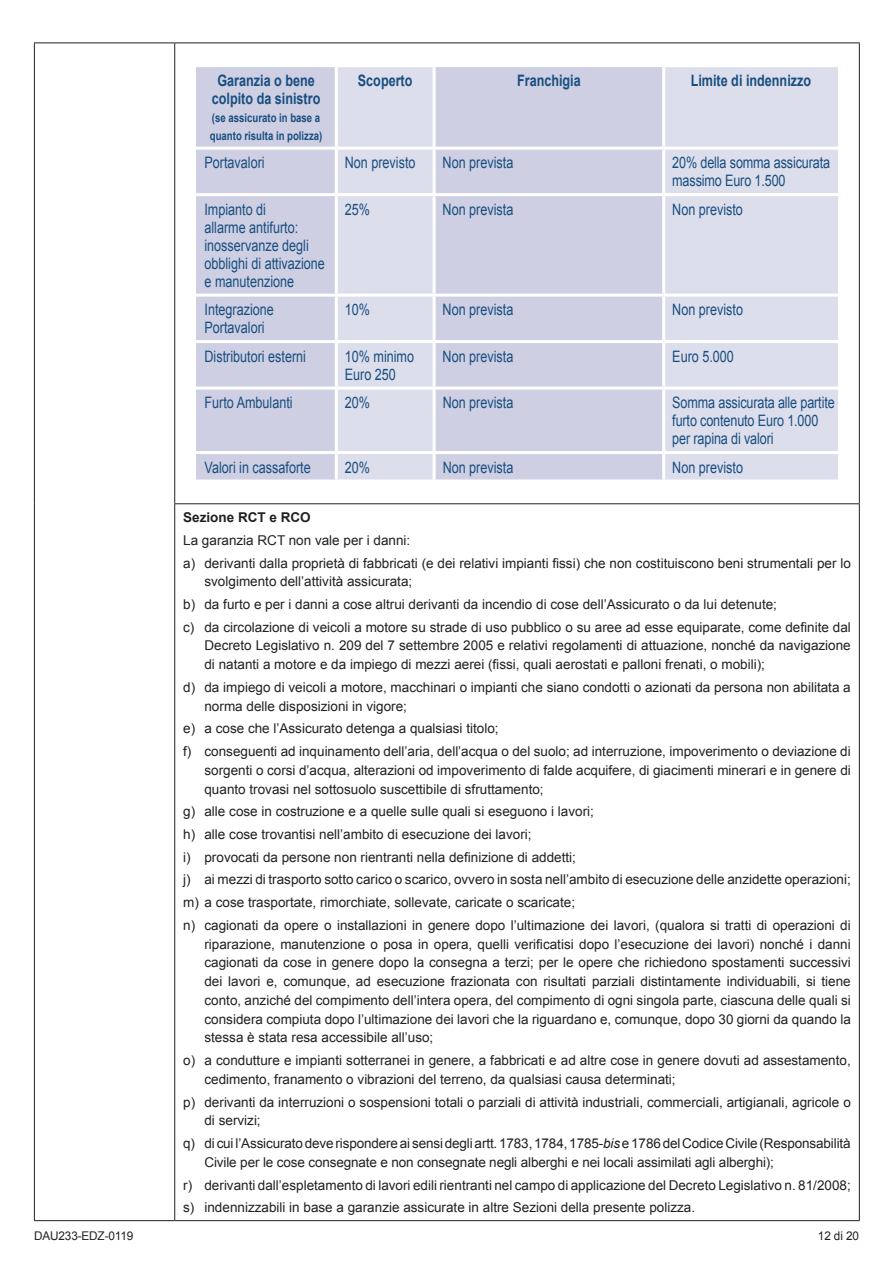
<style>
.page{position:relative;width:893px;height:1263px;background:#fff}
.page>*{position:absolute;margin:0;border:0;box-sizing:border-box;transform-origin:0 0}
.t1{font:15.75px/18px "Arial";color:#184e7f;scale:.8 1}
.t2{font:700 15.75px/18px "Arial";color:#184e7f;text-align:center;scale:.8 1}
.t3{font:13.5px/18.8px "Arial";color:#231f20}
.t4{font:700 13.5px "Arial";color:#231f20}
.t5{font:700 12px/18px "Arial";color:#184e7f;scale:.8 1}
.t6{font:12px "Arial";letter-spacing:-.01em;color:#231f20}
.s1{font-style:italic}
</style>
<div class="page">
<hr style="left:34px;top:43px;width:1px;height:461px;background:#231f20">
<hr style="left:174px;top:43px;width:1px;height:460px;background:#231f20">
<hr style="left:859px;top:43px;width:1px;height:460px;background:#231f20">
<hr style="left:34px;top:504px;width:1px;height:716px;background:#231f20">
<hr style="left:174px;top:504px;width:1px;height:716px;background:#231f20">
<hr style="left:859px;top:504px;width:1px;height:716px;background:#231f20">
<hr style="left:34px;top:1220px;width:141px;height:1px;background:#231f20">
<hr style="left:175px;top:1220px;width:685px;height:1px;background:#231f20">
<hr style="left:174px;top:503px;width:686px;height:1px;background:#231f20">
<hr style="left:34px;top:43px;width:141px;height:1px;background:#231f20">
<hr style="left:175px;top:43px;width:685px;height:1px;background:#231f20">
<div style="left:196px;top:67px;width:139px;height:412px;background:#cecfe3"></div>
<div style="left:338px;top:67px;width:95px;height:412px;background:#dddeec"></div>
<div style="left:436px;top:67px;width:226px;height:412px;background:#cecfe3"></div>
<div style="left:665px;top:67px;width:173px;height:412px;background:#dddeec"></div>
<hr style="left:196px;top:147px;width:140px;height:3px;background:#fff">
<hr style="left:336px;top:147px;width:98px;height:3px;background:#fff">
<hr style="left:434px;top:147px;width:230px;height:3px;background:#fff">
<hr style="left:664px;top:147px;width:174px;height:3px;background:#fff">
<hr style="left:196px;top:193px;width:140px;height:3px;background:#fff">
<hr style="left:336px;top:193px;width:98px;height:3px;background:#fff">
<hr style="left:434px;top:193px;width:230px;height:3px;background:#fff">
<hr style="left:664px;top:193px;width:174px;height:3px;background:#fff">
<hr style="left:196px;top:294px;width:140px;height:3px;background:#fff">
<hr style="left:336px;top:294px;width:98px;height:3px;background:#fff">
<hr style="left:434px;top:294px;width:230px;height:3px;background:#fff">
<hr style="left:664px;top:294px;width:174px;height:3px;background:#fff">
<hr style="left:196px;top:340px;width:140px;height:3px;background:#fff">
<hr style="left:336px;top:340px;width:98px;height:3px;background:#fff">
<hr style="left:434px;top:340px;width:230px;height:3px;background:#fff">
<hr style="left:664px;top:340px;width:174px;height:3px;background:#fff">
<hr style="left:196px;top:387px;width:140px;height:3px;background:#fff">
<hr style="left:336px;top:387px;width:98px;height:3px;background:#fff">
<hr style="left:434px;top:387px;width:230px;height:3px;background:#fff">
<hr style="left:664px;top:387px;width:174px;height:3px;background:#fff">
<hr style="left:196px;top:451px;width:140px;height:3px;background:#fff">
<hr style="left:336px;top:451px;width:98px;height:3px;background:#fff">
<hr style="left:434px;top:451px;width:230px;height:3px;background:#fff">
<hr style="left:664px;top:451px;width:174px;height:3px;background:#fff">
<p class="t2" style="left:212px;top:72px;width:137px">Garanzia o bene colpito da sinistro</p>
<p class="t5" style="left:210px;top:109px;width:142px">(se assicurato in base a quanto risulta in polizza)</p>
<p class="t2" style="left:358px;top:72px;width:70px">Scoperto</p>
<p class="t2" style="left:517px;top:72px;width:81px">Franchigia</p>
<p class="t2" style="left:691px;top:72px;width:152px">Limite di indennizzo</p>
<p class="t1" style="left:204px;top:154px;width:77px">Portavalori</p>
<p class="t1" style="left:345px;top:154px;width:90px">Non previsto</p>
<p class="t1" style="left:443px;top:154px;width:90px">Non prevista</p>
<p class="t1" style="left:672px;top:154px;width:199px">20% della somma assicurata massimo Euro 1.500</p>
<p class="t1" style="left:204px;top:200px;width:152px">Impianto di<br>allarme antifurto: inosservanze degli obblighi di attivazione e manutenzione</p>
<p class="t1" style="left:345px;top:200px;width:33px">25%</p>
<p class="t1" style="left:443px;top:200px;width:90px">Non prevista</p>
<p class="t1" style="left:672px;top:200px;width:90px">Non previsto</p>
<p class="t1" style="left:204px;top:301px;width:88px">Integrazione<br>Portavalori</p>
<p class="t1" style="left:345px;top:301px;width:33px">10%</p>
<p class="t1" style="left:443px;top:301px;width:90px">Non prevista</p>
<p class="t1" style="left:672px;top:301px;width:90px">Non previsto</p>
<p class="t1" style="left:204px;top:347px;width:128px">Distributori esterni</p>
<p class="t1" style="left:345px;top:347px;width:88px">10% minimo<br>Euro 250</p>
<p class="t1" style="left:443px;top:347px;width:90px">Non prevista</p>
<p class="t1" style="left:672px;top:347px;width:79px">Euro 5.000</p>
<p class="t1" style="left:205px;top:394px;width:112px">Furto Ambulanti</p>
<p class="t1" style="left:345px;top:394px;width:33px">20%</p>
<p class="t1" style="left:443px;top:394px;width:90px">Non prevista</p>
<p class="t1" style="left:672px;top:394px;width:205px">Somma assicurata alle partite furto contenuto Euro 1.000 per rapina di valori</p>
<p class="t1" style="left:205px;top:458px;width:134px">Valori in cassaforte</p>
<p class="t1" style="left:345px;top:458px;width:33px">20%</p>
<p class="t1" style="left:443px;top:458px;width:90px">Non prevista</p>
<p class="t1" style="left:672px;top:458px;width:90px">Non previsto</p>
<p class="t4" style="left:183px;top:508px;width:129px">Sezione RCT e RCO</p>
<p class="t3" style="left:183px;top:529px;width:669px;line-height:22.6px">La garanzia RCT non vale per i danni:<br>a) derivanti dalla proprietà di fabbricati (e dei relativi impianti fissi) che non costituiscono beni strumentali per lo</p>
<p class="t3" style="left:183px;top:570px;width:669px;line-height:22.6px;text-indent:21px">svolgimento dell’attività assicurata;<br>b) da furto e per i danni a cose altrui derivanti da incendio di cose dell’Assicurato o da lui detenute;<br>c) da circolazione di veicoli a motore su strade di uso pubblico o su aree ad esse equiparate, come definite dal</p>
<p class="t3" style="left:204px;top:636px;width:648px">Decreto Legislativo n. 209 del 7 settembre 2005 e relativi regolamenti di attuazione, nonché da navigazione di natanti a motore e da impiego di mezzi aerei (fissi, quali aerostati e palloni frenati, o mobili);</p>
<p class="t3" style="left:204px;top:678px;width:648px;text-indent:-21px">d) da impiego di veicoli a motore, macchinari o impianti che siano condotti o azionati da persona non abilitata a norma delle disposizioni in vigore;</p>
<p class="t3" style="left:183px;top:717px;width:669px;line-height:22.6px">e) a cose che l’Assicurato detenga a qualsiasi titolo;<br>f) conseguenti ad inquinamento dell’aria, dell’acqua o del suolo; ad interruzione, impoverimento o deviazione di</p>
<p class="t3" style="left:204px;top:761px;width:648px">sorgenti o corsi d’acqua, alterazioni od impoverimento di falde acquifere, di giacimenti minerari e in genere di quanto trovasi nel sottosuolo suscettibile di sfruttamento;</p>
<p class="t3" style="left:183px;top:800px;width:669px;line-height:22.6px">g) alle cose in costruzione e a quelle sulle quali si eseguono i lavori;<br>h) alle cose trovantisi nell’ambito di esecuzione dei lavori;<br>i) provocati da persone non rientranti nella definizione di addetti;<br>j) ai mezzi di trasporto sotto carico o scarico, ovvero in sosta nell’ambito di esecuzione delle anzidette operazioni; m) a cose trasportate, rimorchiate, sollevate, caricate o scaricate;<br>n) cagionati da opere o installazioni in genere dopo l’ultimazione dei lavori, (qualora si tratti di operazioni di</p>
<p class="t3" style="left:204px;top:935px;width:648px;text-align:justify">riparazione, manutenzione o posa in opera, quelli verificatisi dopo l’esecuzione dei lavori) nonché i danni cagionati da cose in genere dopo la consegna a terzi; per le opere che richiedono spostamenti successivi dei lavori e, comunque, ad esecuzione frazionata con risultati parziali distintamente individuabili, si tiene conto, anziché del compimento dell’intera opera, del compimento di ogni singola parte, ciascuna delle quali si considera compiuta dopo l’ultimazione dei lavori che la riguardano e, comunque, dopo 30 giorni da quando la stessa è stata resa accessibile all’uso;</p>
<p class="t3" style="left:204px;top:1051px;width:648px;text-indent:-21px">o) a condutture e impianti sotterranei in genere, a fabbricati e ad altre cose in genere dovuti ad assestamento, cedimento, franamento o vibrazioni del terreno, da qualsiasi causa determinati;</p>
<p class="t3" style="left:204px;top:1092px;width:648px;text-indent:-21px">p) derivanti da interruzioni o sospensioni totali o parziali di attività industriali, commerciali, artigianali, agricole o di servizi;</p>
<p class="t3" style="left:204px;top:1134px;width:648px;text-indent:-21px">q) di cui l’Assicurato deve rispondere ai sensi degli artt. 1783, 1784, 1785-<span class="s1">bis</span> e 1786 del Codice Civile (Responsabilità<br>Civile per le cose consegnate e non consegnate negli alberghi e nei locali assimilati agli alberghi);</p>
<p class="t3" style="left:183px;top:1173px;width:669px;line-height:22.6px">r) derivanti dall’espletamento di lavori edili rientranti nel campo di applicazione del Decreto Legislativo n. 81/2008; s) indennizzabili in base a garanzie assicurate in altre Sezioni della presente polizza.</p>
<p class="t6" style="left:34px;top:1228px;width:101px">DAU233-EDZ-0119</p>
<p class="t6" style="left:818px;top:1228px;width:43px">12 di 20</p>
</div>
